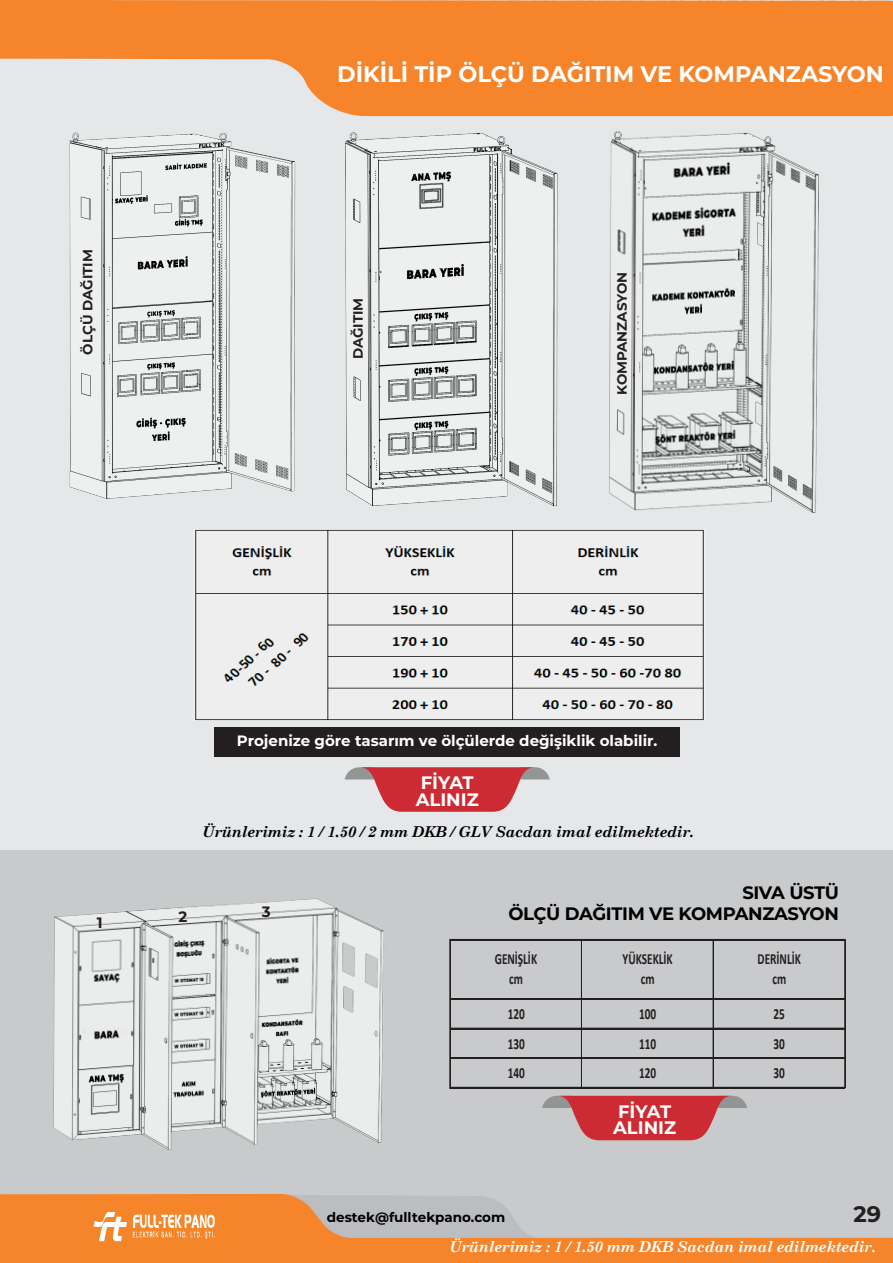
<style>
.page{position:relative;width:893px;height:1263px;background:#fff}
.page>*{position:absolute;margin:0;border:0;box-sizing:border-box;transform-origin:0 0}
.t1{font:700 22.5px "Montserrat";color:#fff}
.t2{font:700 22.5px "Montserrat";color:#231f20}
.t3{font:700 18px/21.6px "Montserrat";letter-spacing:-.02em;color:#000;text-align:right}
.t4{font:700 18px/16.5px "Montserrat";color:#fff}
.t5{font:700 15.45px/20px "Calibri";color:#231f20;text-align:center;scale:.73 1}
.t6{font:italic 700 15px "Century Schoolbook";letter-spacing:-.02em;color:#000}
.t7{font:700 15px "Montserrat";color:#fff}
.t8{font:italic 700 15px "Century Schoolbook";letter-spacing:-.02em;color:#fff}
.t9{font:700 15px "Montserrat";color:#231f20}
.t10{font:700 13.5px "Montserrat";color:#231f20}
.t11{font:700 13.5px "Montserrat";color:#000}
</style>
<div class="page">
<div style="left:0;top:0;width:892px;height:854px;background:#e6e7e9"></div>
<div style="left:214px;top:727px;width:466px;height:29px;background:#231f20"></div>
<svg style="left:345px;top:767px;width:205px;height:45px"></svg>
<img style="left:69px;top:132px;width:227px;height:367px">
<img style="left:345px;top:132px;width:213px;height:375px">
<img style="left:609px;top:131px;width:210px;height:382px">
<div style="left:0;top:850px;width:893px;height:389px;background:#c9cacc"></div>
<img style="left:53px;top:898px;width:331px;height:252px">
<hr style="left:449px;top:939px;width:1px;height:149px;background:#231f20">
<hr style="left:450px;top:939px;width:1px;height:149px;background:#231f20">
<hr style="left:581px;top:940px;width:1px;height:148px;background:#231f20">
<hr style="left:713px;top:940px;width:1px;height:148px;background:#231f20">
<hr style="left:844px;top:940px;width:1px;height:148px;background:#231f20">
<hr style="left:845px;top:940px;width:1px;height:148px;background:#231f20">
<hr style="left:450px;top:939px;width:395px;height:1px;background:#231f20">
<hr style="left:450px;top:998px;width:395px;height:2px;background:#231f20">
<hr style="left:450px;top:1028px;width:395px;height:1px;background:#231f20">
<hr style="left:450px;top:1057px;width:395px;height:1px;background:#231f20">
<hr style="left:450px;top:1058px;width:395px;height:1px;background:#231f20">
<hr style="left:450px;top:1087px;width:395px;height:1px;background:#231f20">
<svg style="left:542px;top:1096px;width:205px;height:44px"></svg>
<img style="left:195px;top:530px;width:509px;height:190px">
<svg style="left:0;top:1194px;width:893px;height:69px;fill:#f5842a"></svg>
<svg style="left:131px;top:0;width:762px;height:116px;background:#f38f40"></svg>
<div style="left:0;top:0;width:131px;height:59px;background:#f5842a"></div>
<img style="left:86px;top:1248px;width:144px;height:5px">
<img style="left:84px;top:1207px;width:147px;height:41px">
<p class="t10" style="left:78px;top:355px;width:107px;rotate:-90deg">ÖLÇÜ DAĞITIM</p>
<h1 class="t1" style="left:337px;top:58px;width:548px">DİKİLİ TİP ÖLÇÜ DAĞITIM VE KOMPANZASYON</h1>
<p class="t10" style="left:348px;top:359px;width:63px;rotate:-90deg">DAĞITIM</p>
<p class="t10" style="left:612px;top:395px;width:125px;rotate:-90deg">KOMPANZASYON</p>
<p class="t9" style="left:97px;top:912px;width:7px">1</p>
<p class="t7" style="left:237px;top:729px;width:422px">Projenize göre tasarım ve ölçülerde değişiklik olabilir.</p>
<p class="t4" style="left:416px;top:773px;width:65px">FİYAT<br>ALINIZ</p>
<p class="t6" style="left:202px;top:820px;width:493px">Ürünlerimiz : 1 / 1.50 / 2 mm DKB / GLV Sacdan imal edilmektedir.</p>
<p class="t9" style="left:179px;top:906px;width:10px">2</p>
<p class="t9" style="left:262px;top:901px;width:10px">3</p>
<p class="t3" style="left:508px;top:881px;width:332px">SIVA ÜSTÜ<br>ÖLÇÜ DAĞITIM VE KOMPANZASYON</p>
<p class="t5" style="left:495px;top:949px;width:60px">GENİŞLİK cm</p>
<p class="t5" style="left:622px;top:949px;width:70px">YÜKSEKLİK cm</p>
<p class="t5" style="left:758px;top:949px;width:61px">DERİNLİK cm</p>
<p class="t5" style="left:508px;top:1004px;width:25px">120</p>
<p class="t5" style="left:639px;top:1004px;width:25px">100</p>
<p class="t5" style="left:773px;top:1004px;width:17px">25</p>
<p class="t5" style="left:508px;top:1033px;width:25px">130</p>
<p class="t5" style="left:639px;top:1033px;width:25px">110</p>
<p class="t5" style="left:773px;top:1033px;width:17px">30</p>
<p class="t5" style="left:508px;top:1063px;width:25px">140</p>
<p class="t5" style="left:639px;top:1063px;width:25px">120</p>
<p class="t5" style="left:773px;top:1063px;width:17px">30</p>
<p class="t4" style="left:613px;top:1102px;width:65px">FİYAT<br>ALINIZ</p>
<p class="t11" style="left:327px;top:1207px;width:180px">destek@fulltekpano.com</p>
<h1 class="t2" style="left:853px;top:1197px;width:29px">29</h1>
<p class="t8" style="left:449px;top:1235px;width:428px">Ürünlerimiz : 1 / 1.50 mm DKB Sacdan imal edilmektedir.</p>
</div>
